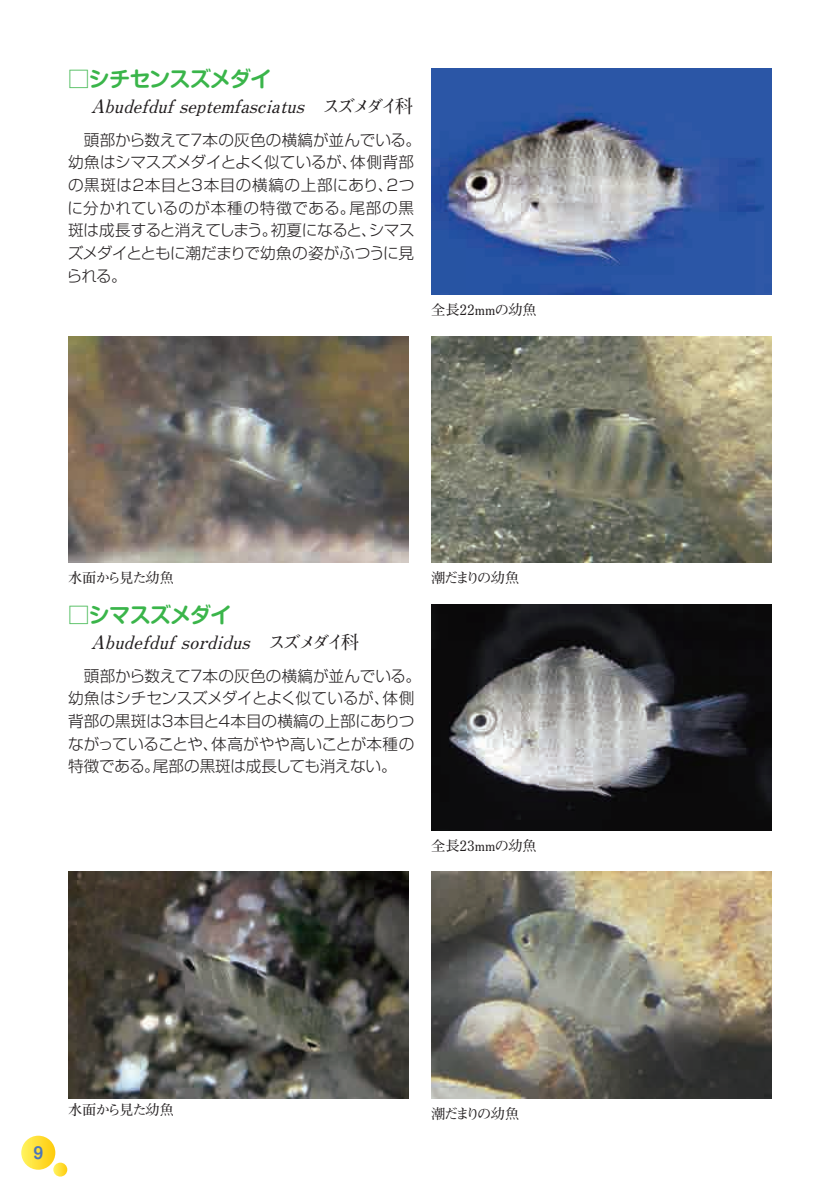
<style>
.page{position:relative;width:840px;height:1191px;background:#fff}
.page>*{position:absolute;margin:0;border:0;box-sizing:border-box;transform-origin:0 0}
.t1{font:700 21.2px "Shin M Go Pro De";letter-spacing:-.045em;color:#3ab54a}
.t2{font:italic 700 18.4px "Futo Min A101 Pr 5";color:#231f20}
.t3{font:300 15.6px/22.6px "Shin Go Pr 5";letter-spacing:-.005em;color:#231f20}
.t4{font:700 15.6px "Shin M Go Pro De";color:#4b75ba}
.t5{font:700 14.2px "Futo Min A101 Pr 5";color:#231f20}
.t6{font:700 14.2px "Futo Min A101 Pr 5";letter-spacing:-.075em;color:#231f20}
.t7{font:700 14.2px "Futo Min A101 Pr 5";letter-spacing:-.135em;color:#231f20}
.s1{font-style:normal}
</style>
<div class="page">
<svg style="left:21px;top:1135px;width:34px;height:34px"></svg>
<svg style="left:53px;top:1162px;width:14px;height:14px"></svg>
<img style="left:431px;top:68px;width:340px;height:227px">
<img style="left:431px;top:336px;width:340px;height:226px">
<img style="left:68px;top:336px;width:340px;height:226px">
<img style="left:431px;top:604px;width:340px;height:226px">
<img style="left:431px;top:872px;width:340px;height:226px">
<img style="left:68px;top:872px;width:340px;height:226px">
<h1 class="t1" style="left:68px;top:61px;width:205px">□シチセンスズメダイ</h1>
<p class="t2" style="left:91px;top:91px;width:324px">Abudefdufseptemfasciatus<span class="s1">　スズメダイ科</span></p>
<p class="t3" style="left:67px;top:127px;width:356px">　頭部から数えて7本の灰色の横縞が並んでいる。幼魚はシマスズメダイとよく似ているが、体側背部の黒斑は2本目と3本目の横縞の上部にあり、2つに分かれているのが本種の特徴である。尾部の黒斑は成長すると消えてしまう。初夏になると、シマスズメダイとともに潮だまりで幼魚の姿がふつうに見られる。</p>
<p class="t5" style="left:431px;top:299px;width:107px">全長22mmの幼魚</p>
<p class="t6" style="left:68px;top:567px;width:107px">水面から見た幼魚</p>
<p class="t7" style="left:431px;top:567px;width:89px">潮だまりの幼魚</p>
<h1 class="t1" style="left:68px;top:597px;width:165px">□シマスズメダイ</h1>
<p class="t2" style="left:91px;top:627px;width:270px">Abudefdufsordidus<span class="s1">　スズメダイ科</span></p>
<p class="t3" style="left:68px;top:663px;width:354px">　頭部から数えて7本の灰色の横縞が並んでいる。幼魚はシチセンスズメダイとよく似ているが、体側背部の黒斑は3本目と4本目の横縞の上部にありつながっていることや、体高がやや高いことが本種の特徴である。尾部の黒斑は成長しても消えない。</p>
<p class="t5" style="left:431px;top:835px;width:107px">全長23mmの幼魚</p>
<p class="t4" style="left:33px;top:1140px;width:11px">9</p>
<p class="t6" style="left:68px;top:1098px;width:107px">水面から見た幼魚</p>
<p class="t7" style="left:431px;top:1102px;width:89px">潮だまりの幼魚</p>
</div>
